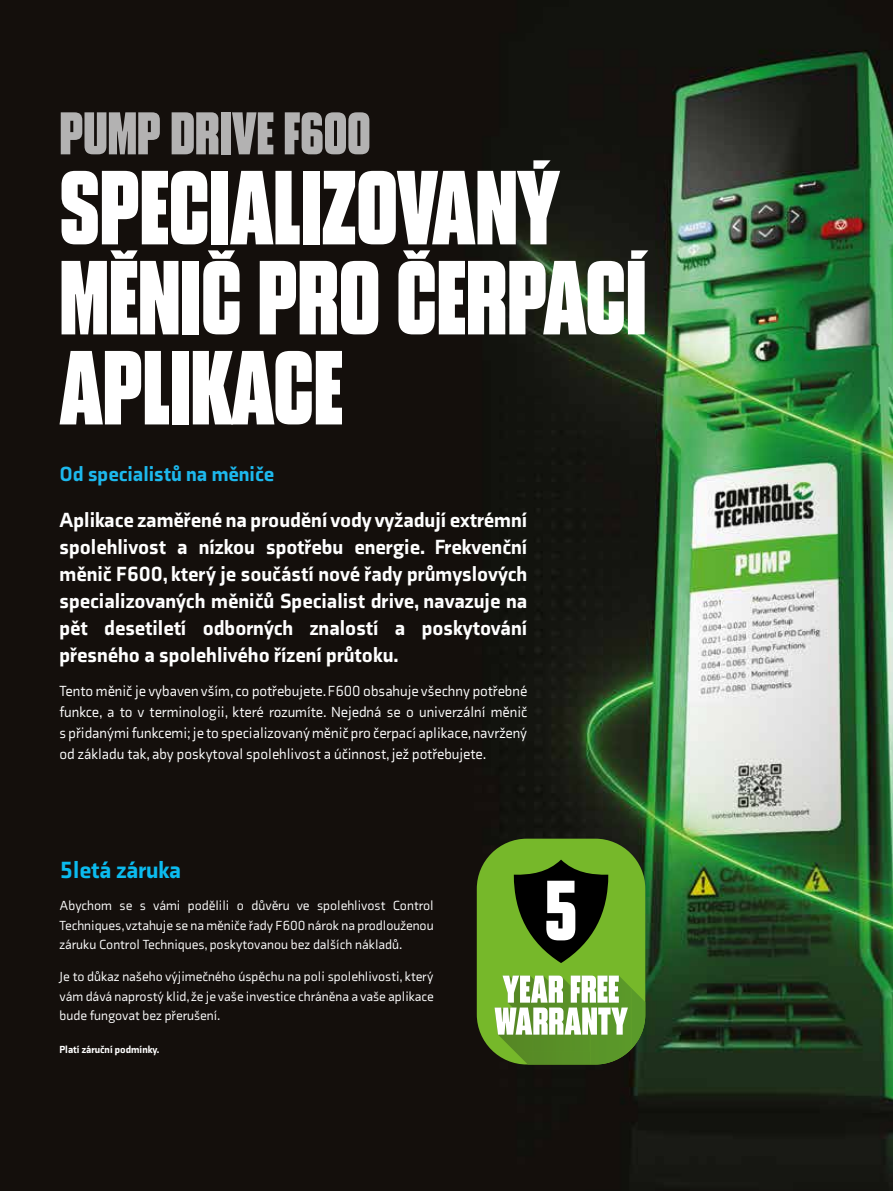
<style>
.page{position:relative;width:893px;height:1191px;background:#fff}
.page>*{position:absolute;margin:0;border:0;box-sizing:border-box;transform-origin:0 0}
.Large_Heading{font:105px/90px "Blunt Con";color:#fff;scale:.96 1}
.Heading{font:60px "Blunt Con";color:#b3b2b2}
.Intro_Text{font:900 24px "Axia";color:#0bbbef}
.Intro_Text-2{font:900 21px/27px "Axia";color:#fff;text-align:justify}
.Small_Green_Heading{font:900 21px "Axia";color:#1db8ed}
.Body_Copy__Left{font:15px/21px "Axia";color:#fff;text-align:justify}
.Body_Copy__Left-2{font:13.5px/19.5px "Axia";color:#fff;text-align:justify}
.Body_Copy__Left-3{font:900 10.5px "Axia";color:#fff}
</style>
<div class="page">
<img style="left:0;top:0;width:893px;height:1191px">
<div style="left:477px;top:838px;width:168px;height:226px;background:#76b82a;border-radius:50px"></div>
<svg style="left:514px;top:859px;width:94px;height:104px"></svg>
<img style="left:498px;top:1034px;width:92px;height:17px">
<img style="left:590px;top:1034px;width:19px;height:30px">
<img style="left:631px;top:988px;width:14px;height:61px">
<svg style="left:494px;top:975px;width:134px;height:59px;background:#bdd5a7"></svg>
<p class="Heading" style="left:60px;top:106px;width:313px">PUMP DRIVE F600</p>
<p class="Large_Heading" style="left:60px;top:164px;width:613px">SPECIALIZOVANÝ<br>MĚNIČ PRO ČERPACÍ<br>APLIKACE</p>
<p class="Small_Green_Heading" style="left:60px;top:460px;width:216px">Od specialistů na měniče</p>
<p class="Intro_Text-2" style="left:60px;top:506px;width:469px">Aplikace zaměřené na proudění vody vyžadují extrémní spolehlivost a nízkou spotřebu energie. Frekvenční měnič F600, který je součástí nové řady průmyslových specializovaných měničů Specialist drive, navazuje na pět desetiletí odborných znalostí a poskytování přesného a spolehlivého řízení průtoku.</p>
<p class="Body_Copy__Left" style="left:60px;top:680px;width:469px">Tento měnič je vybaven vším, co potřebujete. F600 obsahuje všechny potřebné funkce, a to v terminologii, které rozumíte. Nejedná se o univerzální měnič s přidanými funkcemi; je to specializovaný měnič pro čerpací aplikace, navržený od základu tak, aby poskytoval spolehlivost a účinnost, jež potřebujete.</p>
<p class="Intro_Text" style="left:60px;top:855px;width:123px">5letá záruka</p>
<p class="Body_Copy__Left-2" style="left:60px;top:895px;width:376px">Abychom se s vámi podělili o důvěru ve spolehlivost Control Techniques, vztahuje se na měniče řady F600 nárok na prodlouženou záruku Control Techniques, poskytovanou bez dalších nákladů.</p>
<p class="Body_Copy__Left-2" style="left:60px;top:967px;width:376px">Je to důkaz našeho výjimečného úspěchu na poli spolehlivosti, který vám dává naprostý klid, že je vaše investice chráněna a vaše aplikace bude fungovat bez přerušení.</p>
<p class="Body_Copy__Left-3" style="left:60px;top:1042px;width:101px">Platí záruční podmínky.</p>
</div>
